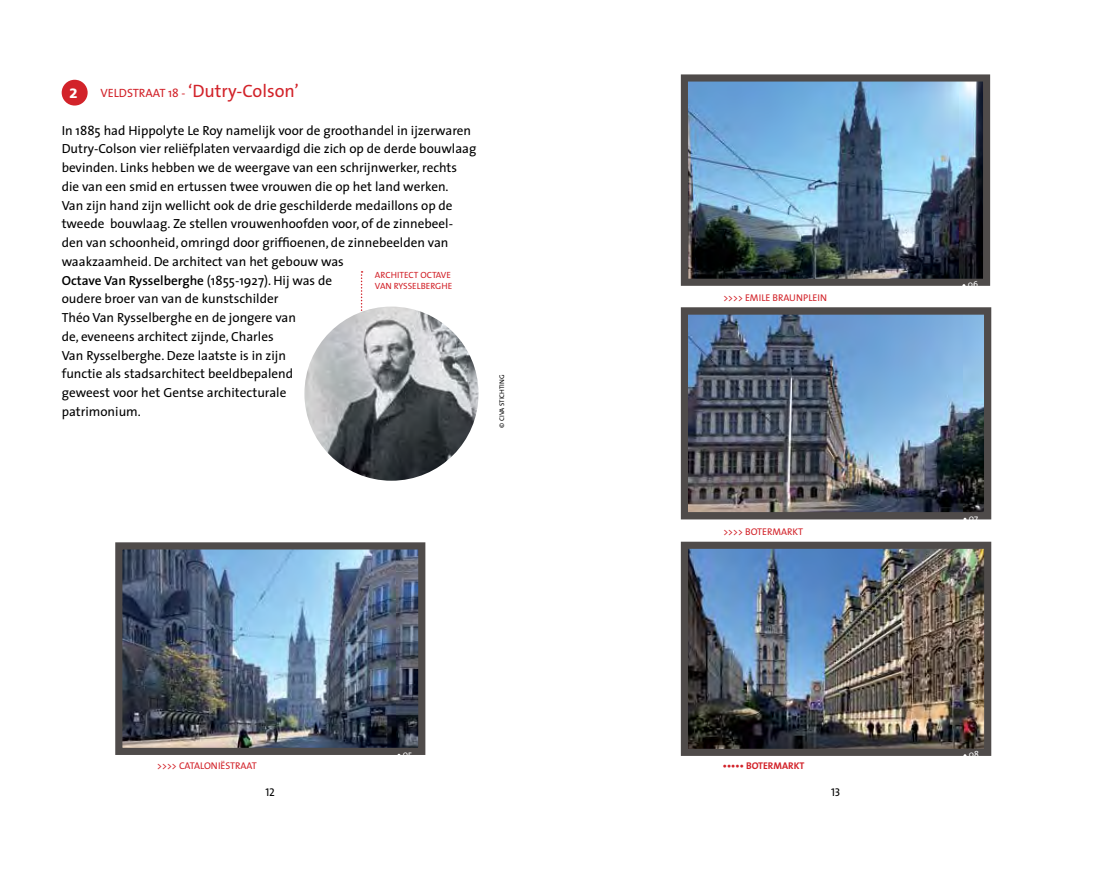
<style>
.page{position:relative;width:1106px;height:872px;background:#fff}
.page>*{position:absolute;margin:0;border:0;box-sizing:border-box;transform-origin:0 0}
.t1{font:18px "The Sans";color:#d2232a}
.t2{font:900 13.5px "Frutiger";color:#fff}
.t3{font:13.2px/18.8px "The Sans";color:#000}
.t4{font:12px "The Sans";color:#d2232a}
.t5{font:11.25px "The Sans Caps";color:#000}
.t6{font:9.75px "The Sans";letter-spacing:.005em;color:#d2232a}
.t7{font:700 9.75px "The Sans";color:#d2232a}
.t8{font:9px/10.8px "The Sans Caps";color:#d2232a}
.t9{font:8.7px "The Sans";color:#fff}
.t10{font:6.75px "The Sans";color:#000}
.s1{font-size:12px}
.s2{font-weight:600}
</style>
<div class="page">
<svg style="left:361px;top:271px;width:1px;height:40px"></svg>
<img style="left:304px;top:306px;width:174px;height:175px;border-radius:87px">
<img style="left:123px;top:550px;width:294px;height:197px">
<div style="left:115px;top:542px;width:310px;height:213px;border:7px solid #4f4b4a"></div>
<div style="left:62px;top:80px;width:26px;height:26px;background:#d2232a;border-radius:50%"></div>
<img style="left:689px;top:82px;width:293px;height:196px">
<div style="left:681px;top:74px;width:309px;height:212px;border:7px solid #4f4b4a"></div>
<img style="left:689px;top:315px;width:294px;height:196px">
<div style="left:681px;top:307px;width:310px;height:212px;border:7px solid #4f4b4a"></div>
<img style="left:689px;top:549px;width:294px;height:199px">
<div style="left:681px;top:541px;width:310px;height:215px;border:7px solid #4f4b4a"></div>
<p class="t4" style="left:100px;top:83px;width:15px">Velds</p>
<h1 class="t1" style="left:133px;top:76px;width:168px"><span class="s1">traa t 18 -</span> ‘Dutry-Colson’</h1>
<p class="t3" style="left:62px;top:120px;width:416px">In 1885 had Hippolyte Le Roy namelijk voor de groothandel in ijzerwaren Dutry-Colson vier reliëfplaten vervaardigd die zich op de derde bouwlaag bevinden. Links hebben we de weergave van een schrijnwerker, rechts die van een smid en ertussen twee vrouwen die op het land werken.<br>Van zijn hand zijn wellicht ook de drie geschilderde medaillons op de tweede bouwlaag. Ze stellen vrouwenhoofden voor, of de zinnebeel&shy;den van schoonheid, omringd door griffioenen, de zinnebeelden van waakzaamheid. De architect van het gebouw was<br><span class="s2">Octave Van Rysselberghe</span> (1855-1927). Hij was de<br>oudere broer van van de kunstschilder<br>Théo Van Rysselberghe en de jongere van<br>de, eveneens architect zijnde, Charles<br>Van Rysselberghe. Deze laatste is in zijn<br>functie als stadsarchitect beeldbepalend<br>geweest voor het Gentse architecturale<br>patrimonium.</p>
<p class="t2" style="left:70px;top:85px;width:10px">2</p>
<p class="t8" style="left:375px;top:269px;width:76px">ARCHITE CT OCTA VE<br>VAN RYSSEL</p>
<p class="t8" style="left:420px;top:280px;width:32px">BERGHE</p>
<p class="t10" style="left:496px;top:428px;width:44px;rotate:-90deg">© civastich ting</p>
<p class="t6" style="left:157px;top:758px;width:101px">&gt;&gt;&gt;&gt; Cataloni ëstraa t</p>
<p class="t9" style="left:403px;top:746px;width:11px">05</p>
<p class="t6" style="left:723px;top:290px;width:62px">&gt;&gt;&gt;&gt; Emile Braunplein</p>
<p class="t6" style="left:723px;top:524px;width:81px">&gt;&gt;&gt;&gt; Botermarkt</p>
<p class="t7" style="left:723px;top:758px;width:83px">••••• BOTERMARKT</p>
<p class="t5" style="left:265px;top:783px;width:11px">12</p>
<p class="t5" style="left:831px;top:783px;width:11px">13</p>
<p class="t9" style="left:967px;top:277px;width:12px">06</p>
<p class="t9" style="left:969px;top:510px;width:11px">07</p>
<p class="t9" style="left:969px;top:747px;width:12px">08</p>
</div>
